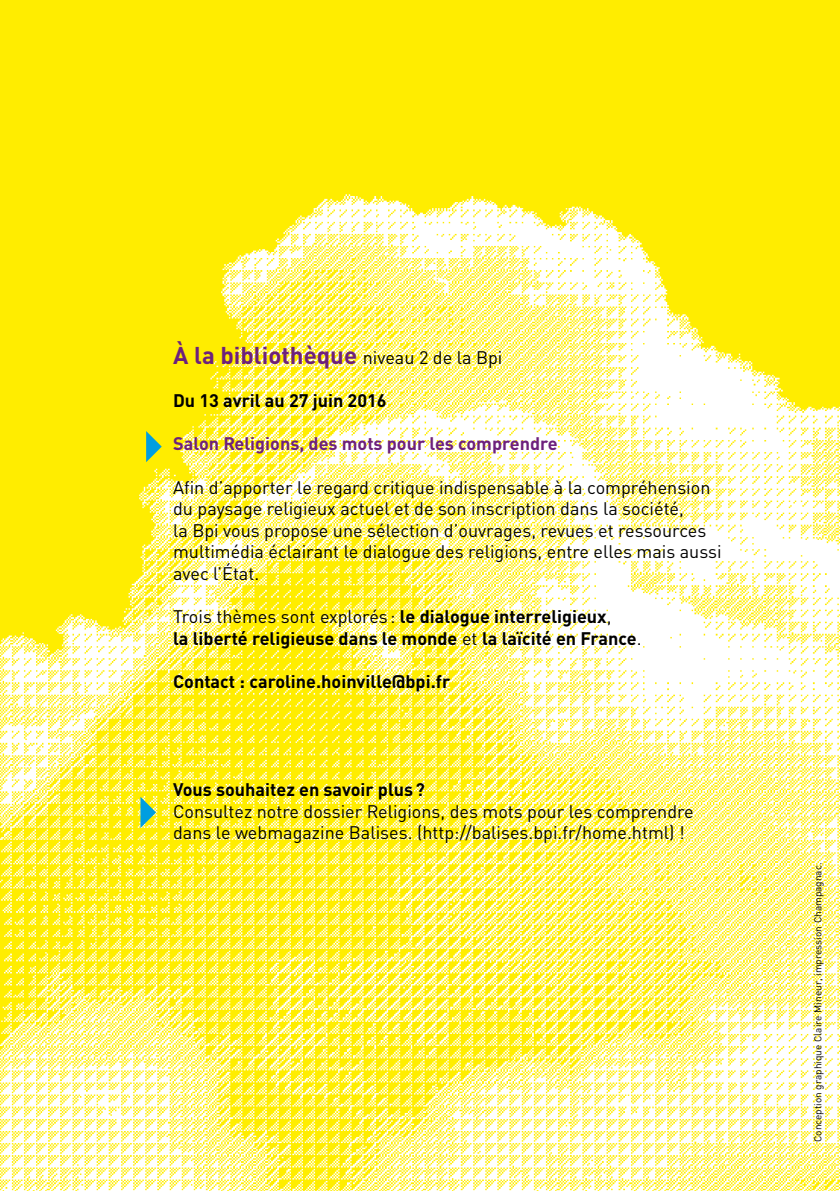
<style>
.page{position:relative;width:840px;height:1191px;background:#fff}
.page>*{position:absolute;margin:0;border:0;box-sizing:border-box;transform-origin:0 0}
.t1{font:700 24px "DINOT";color:#6d207c}
.t2{font:18px/21.6px "DINOT";color:#000}
.t3{font:700 18px/21.6px "DINOT";color:#000}
.t4{font:700 18px "DINOT";color:#6d207c}
.t5{font:10px "DINOT";color:#000}
.s1{font-weight:400;font-size:18px;color:#000}
.s2{font-weight:400}
</style>
<div class="page">
<img style="left:0;top:0;width:839px;height:1191px">
<svg style="left:146px;top:431px;width:16px;height:31px"></svg>
<svg style="left:140px;top:797px;width:16px;height:31px"></svg>
<h1 class="t1" style="left:173px;top:340px;width:330px">à la bibliothèque <span class="s1">niveau 2 de la Bpi</span></h1>
<p class="t3" style="left:173px;top:389px;width:215px">Du 13 avril au 27 juin 2016</p>
<p class="t4" style="left:173px;top:432px;width:386px">Salon Religions, des mots pour les comprendre</p>
<p class="t2" style="left:173px;top:476px;width:550px">Afin d’apporter le regard critique indispensable à la compréhension du paysage religieux actuel et de son inscription dans la société,<br>la Bpi vous propose une sélection d’ouvrages, revues et ressources multimédia éclairant le dialogue des religions, entre elles mais aussi avec l’État.</p>
<p class="t3" style="left:173px;top:605px;width:469px"><span class="s2">Trois thèmes sont explorés :</span> le dialogue interreligieux<span class="s2">,<br></span>la liberté religieuse dans le monde <span class="s2">et</span> la laïcité en France<span class="s2">.</span></p>
<p class="t3" style="left:173px;top:670px;width:278px">Contact : caroline.hoinville@bpi.fr</p>
<p class="t3" style="left:173px;top:778px;width:253px">Vous souhaitez en savoir plus?</p>
<p class="t2" style="left:173px;top:800px;width:522px">Consultez notre dossier Religions, des mots pour les comprendre dans le webmagazine Balises. (http://balises.bpi.fr/home.html) !</p>
<p class="t5" style="left:811px;top:1142px;width:281px;rotate:-90deg">Conception graphique Claire Mineur, impression Champagnac.</p>
</div>
